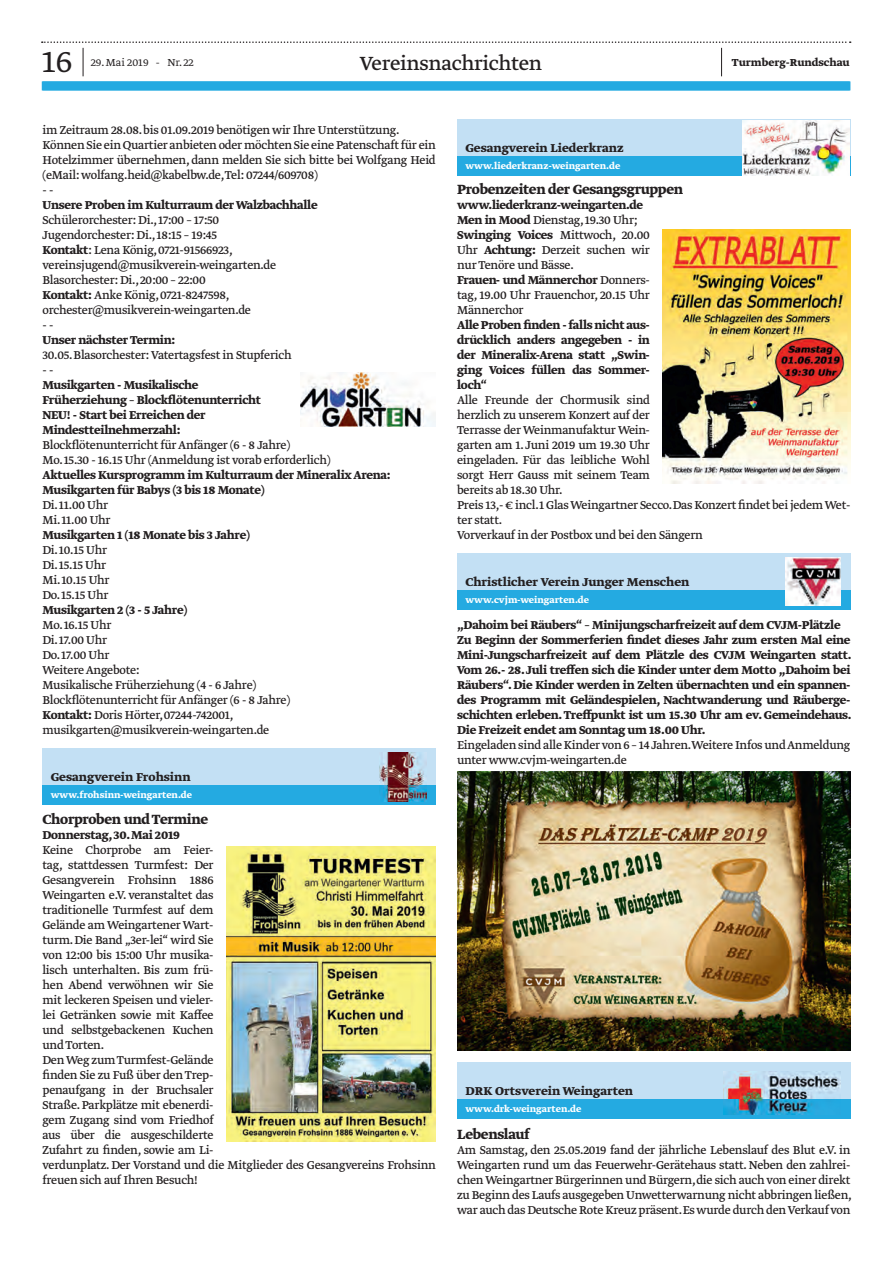
<style>
.page{position:relative;width:893px;height:1263px;background:#fff}
.page>*{position:absolute;margin:0;border:0;box-sizing:border-box;transform-origin:0 0}
.t1{font:300 36px "Greta Text Std";color:#231f20}
.t2{font:22.5px "Greta Text Std";letter-spacing:-.015em;color:#231f20}
.t3{font:700 15.75px "Greta Text Std";letter-spacing:-.02em;color:#231f20}
.t4{font:13.5px/15px "Greta Text Std";letter-spacing:-.02em;color:#231f20}
.t5{font:700 13.5px/15px "Greta Text Std";letter-spacing:-.02em;color:#231f20}
.t6{font:700 13.5px "Greta Text Std";color:#231f20}
.t7{font:700 12px "Greta Text Std";color:#231f20}
.t8{font:300 12px "Greta Text Std";color:#231f20}
.t9{font:700 10.5px "Greta Text Std";color:#fff}
.s1{font-weight:700}
</style>
<div class="page">
<svg style="left:42px;top:41px;width:809px;height:35px"></svg>
<div style="left:42px;top:81px;width:808px;height:9px;background:#24aae1"></div>
<img style="left:301px;top:373px;width:135px;height:54px">
<div style="left:43px;top:748px;width:393px;height:57px;background:#c3e0f4"></div>
<div style="left:43px;top:785px;width:393px;height:20px;background:#24aae1"></div>
<img style="left:379px;top:752px;width:47px;height:49px">
<img style="left:226px;top:847px;width:210px;height:295px">
<div style="left:457px;top:119px;width:393px;height:57px;background:#c3e0f4"></div>
<div style="left:457px;top:156px;width:393px;height:20px;background:#24aae1"></div>
<img style="left:742px;top:120px;width:107px;height:56px">
<img style="left:663px;top:229px;width:187px;height:254px">
<div style="left:457px;top:553px;width:393px;height:57px;background:#c3e0f4"></div>
<div style="left:457px;top:590px;width:393px;height:20px;background:#24aae1"></div>
<img style="left:785px;top:557px;width:56px;height:49px">
<div style="left:457px;top:1062px;width:393px;height:57px;background:#c3e0f4"></div>
<div style="left:457px;top:1099px;width:393px;height:20px;background:#24aae1"></div>
<img style="left:724px;top:1071px;width:117px;height:44px">
<img style="left:457px;top:772px;width:394px;height:279px">
<h1 class="t1" style="left:42px;top:41px;width:32px">16</h1>
<p class="t8" style="left:91px;top:56px;width:104px">29. Mai 2019 - Nr. 22</p>
<h2 class="t2" style="left:360px;top:50px;width:184px">Vereinsnachrichten</h2>
<p class="t7" style="left:732px;top:56px;width:119px">Turmberg-Rundschau</p>
<p class="t4" style="left:43px;top:123px;width:395px">im Zeitraum 28.08. bis 01.09.2019 benötigen wir Ihre Unterstützung.<br>Können Sie ein Quartier anbieten oder möchten Sie eine Patenschaft für ein Hotelzimmer übernehmen, dann melden Sie sich bitte bei Wolfgang Heid (eMail: wolfang.heid@kabelbw.de,Tel: 07244/609708)</p>
<p class="t4" style="left:43px;top:183px;width:12px">- -</p>
<p class="t5" style="left:43px;top:198px;width:277px">Unsere Proben im Kulturraum der Walzbachhalle</p>
<p class="t4" style="left:43px;top:213px;width:235px">Schülerorchester: Di., 17:00 – 17:50<br>Jugendorchester: Di., 18:15 – 19:45<br><span class="s1">Kontakt</span>: Lena König, 0721-91566923, vereinsjugend@musikverein-weingarten.de Blasorchester: Di., 20:00 – 22:00<br><span class="s1">Kontakt:</span> Anke König, 0721-8247598, orchester@musikverein-weingarten.de</p>
<p class="t4" style="left:43px;top:318px;width:12px">- -</p>
<p class="t5" style="left:43px;top:333px;width:134px">Unser nächster Termin:</p>
<p class="t4" style="left:43px;top:348px;width:251px">30.05. Blasorchester: Vatertagsfest in Stupferich</p>
<p class="t4" style="left:43px;top:363px;width:12px">- -</p>
<p class="t5" style="left:43px;top:378px;width:220px">Musikgarten - Musikalische<br>Früherziehung – Blockflötenunterricht<br>NEU! - Start bei Erreichen der<br>Mindestteilnehmerzahl:</p>
<p class="t4" style="left:43px;top:438px;width:290px">Blockflötenunterricht für Anfänger (6 - 8 Jahre)<br>Mo. 15.30 - 16.15 Uhr (Anmeldung ist vorab erforderlich)</p>
<p class="t5" style="left:43px;top:468px;width:350px">Aktuelles Kursprogramm im Kulturraum der Mineralix Arena:<br>Musikgarten für Babys (3 bis 18 Monate)</p>
<p class="t4" style="left:43px;top:498px;width:70px">Di. 11.00 Uhr<br>Mi. 11.00 Uhr</p>
<p class="t5" style="left:43px;top:528px;width:209px">Musikgarten 1 (18 Monate bis 3 Jahre)</p>
<p class="t4" style="left:43px;top:543px;width:69px">Di. 10.15 Uhr<br>Di. 15.15 Uhr<br>Mi. 10.15 Uhr<br>Do. 15.15 Uhr</p>
<p class="t5" style="left:43px;top:603px;width:146px">Musikgarten 2 (3 - 5 Jahre)</p>
<p class="t4" style="left:43px;top:618px;width:249px">Mo. 16.15 Uhr<br>Di. 17.00 Uhr<br>Do. 17.00 Uhr<br>Weitere Angebote:<br>Musikalische Früherziehung (4 - 6 Jahre)<br>Blockflötenunterricht für Anfänger (6 - 8 Jahre)<br><span class="s1">Kontakt:</span> Doris Hörter, 07244-742001, musikgarten@musikverein-weingarten.de</p>
<p class="t6" style="left:51px;top:769px;width:141px">Gesangverein Frohsinn</p>
<p class="t9" style="left:51px;top:788px;width:143px">www.frohsinn-weingarten.de</p>
<p class="t3" style="left:43px;top:810px;width:167px">Chorproben und Termine</p>
<p class="t5" style="left:43px;top:828px;width:139px">Donnerstag, 30. Mai 2019</p>
<p class="t4" style="left:43px;top:843px;width:395px">Keine Chorprobe am Feier-<br>tag, stattdessen Turmfest: Der<br>Gesangverein Frohsinn 1886<br>Weingarten e.V. veranstaltet das<br>traditionelle Turmfest auf dem<br>Gelände am Weingartener Wart-<br>turm. Die Band „3er-lei“ wird Sie<br>von 12:00 bis 15:00 Uhr musika-<br>lisch unterhalten. Bis zum frü-<br>hen Abend verwöhnen wir Sie<br>mit leckeren Speisen und vieler-<br>lei Getränken sowie mit Kaffee<br>und selbstgebackenen Kuchen<br>und Torten.<br>Den Weg zum Turmfest-Gelände<br>finden Sie zu Fuß über den Trep-<br>penaufgang in der Bruchsaler<br>Straße. Parkplätze mit ebenerdi-<br>gem Zugang sind vom Friedhof<br>aus über die ausgeschilderte<br>Zufahrt zu finden, sowie am Li-<br>verdunplatz. Der Vorstand und die Mitglieder des Gesangvereins Frohsinn freuen sich auf Ihren Besuch!</p>
<p class="t6" style="left:465px;top:140px;width:160px">Gesangverein Liederkranz</p>
<p class="t9" style="left:465px;top:159px;width:156px">www.liederkranz-weingarten.de</p>
<p class="t3" style="left:457px;top:180px;width:228px">Probenzeiten der Gesangsgruppen</p>
<p class="t4" style="left:457px;top:198px;width:194px"><span class="s1">www.liederkranz-weingarten.de<br>Men in Mood</span> Dienstag, 19.30 Uhr;<br><span class="s1">Swinging Voices</span> Mittwoch, 20.00<br>Uhr <span class="s1">Achtung:</span> Derzeit suchen wir nur Tenöre und Bässe.<br><span class="s1">Frauen- und Männerchor</span> Donners&shy;tag, 19.00 Uhr Frauenchor, 20.15 Uhr<br>Männerchor</p>
<p class="t5" style="left:457px;top:318px;width:194px;text-align:justify">Alle Proben finden - falls nicht aus&shy;drücklich anders angegeben - in der Mineralix-Arena statt „Swin&shy;ging Voices füllen das Sommer&shy;loch“</p>
<p class="t4" style="left:457px;top:393px;width:395px">Alle Freunde der Chormusik sind<br>herzlich zu unserem Konzert auf der<br>Terrasse der Weinmanufaktur Wein-<br>garten am 1. Juni 2019 um 19.30 Uhr<br>eingeladen. Für das leibliche Wohl<br>sorgt Herr Gauss mit seinem Team<br>bereits ab 18.30 Uhr.<br>Preis 13,- € incl.1 Glas Weingartner Secco.Das Konzert findet bei jedem Wet&shy;ter statt.<br>Vorverkauf in der Postbox und bei den Sängern</p>
<p class="t6" style="left:465px;top:574px;width:226px">Christlicher Verein Junger Menschen</p>
<p class="t9" style="left:465px;top:593px;width:125px">www.cvjm-weingarten.de</p>
<p class="t5" style="left:457px;top:618px;width:396px">„Dahoim bei Räubers“ – Minijungscharfreizeit auf dem CVJM-Plätzle Zu Beginn der Sommerferien findet dieses Jahr zum ersten Mal eine Mini-Jungscharfreizeit auf dem Plätzle des CVJM Weingarten statt.<br>Vom 26.- 28. Juli treffen sich die Kinder unter dem Motto „Dahoim bei Räubers“. Die Kinder werden in Zelten übernachten und ein spannen&shy;des Programm mit Geländespielen, Nachtwanderung und Räuberge&shy;schichten erleben. Treffpunkt ist um 15.30 Uhr am ev. Gemeindehaus.<br>Die Freizeit endet am Sonntag um 18.00 Uhr.</p>
<p class="t4" style="left:457px;top:738px;width:395px">Eingeladen sind alle Kinder von 6 – 14 Jahren.Weitere Infos und Anmeldung unter www.cvjm-weingarten.de</p>
<p class="t6" style="left:465px;top:1083px;width:169px">DRK Ortsverein Weingarten</p>
<p class="t9" style="left:465px;top:1102px;width:118px">www.drk-weingarten.de</p>
<p class="t3" style="left:457px;top:1125px;width:74px">Lebenslauf</p>
<p class="t4" style="left:457px;top:1143px;width:396px;text-align:justify">Am Samstag, den 25.05.2019 fand der jährliche Lebenslauf des Blut e.V. in Weingarten rund um das Feuerwehr-Gerätehaus statt. Neben den zahlrei&shy;chen Weingartner Bürgerinnen und Bürgern,die sich auch von einer direkt zu Beginn des Laufs ausgegeben Unwetterwarnung nicht abbringen ließen, war auch das Deutsche Rote Kreuz präsent.Es wurde durch den Verkauf von</p>
</div>
